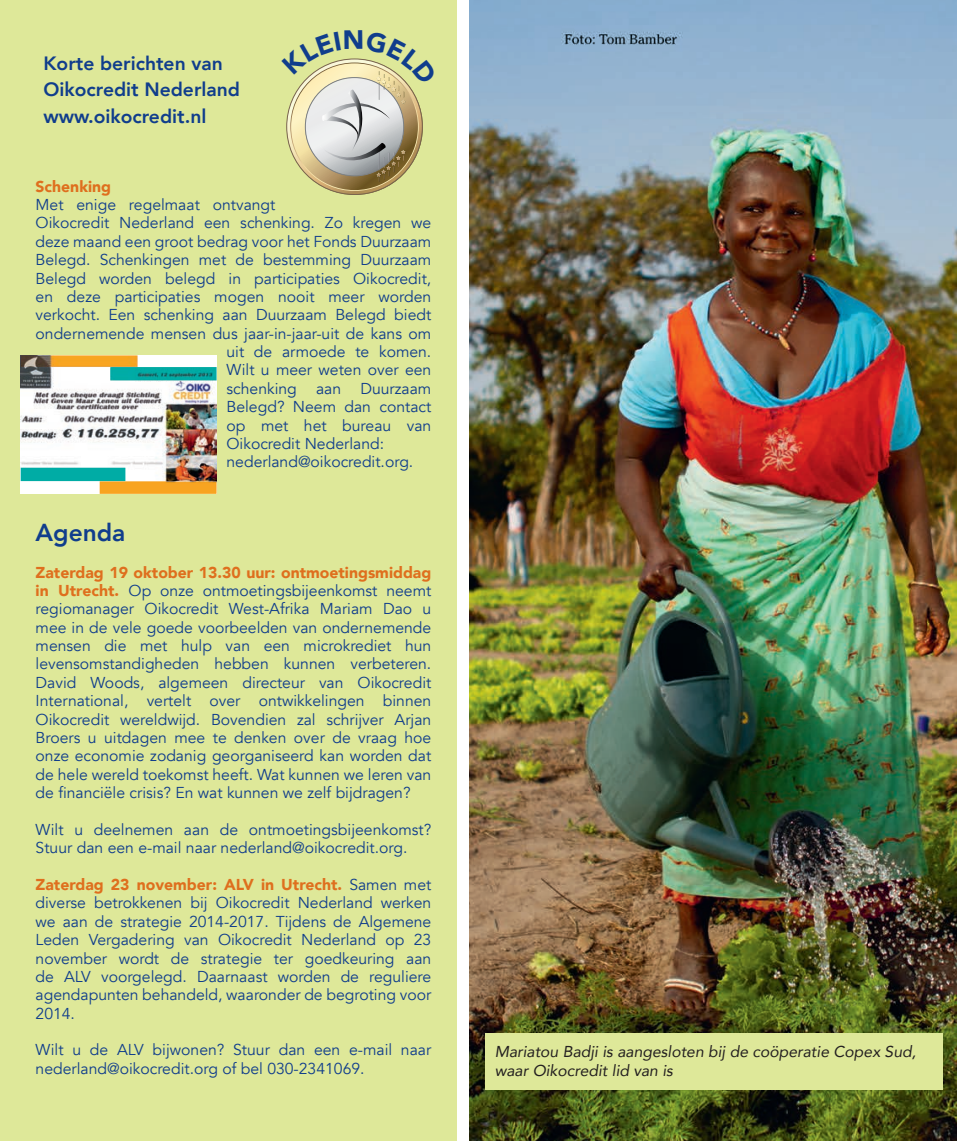
<style>
.page{position:relative;width:968px;height:1141px;background:#fff}
.page>*{position:absolute;margin:0;border:0;box-sizing:border-box;transform-origin:0 0}
.t1{font:800 24.5px "Avenir";color:#103d8c}
.t2{font:800 19.25px "Avenir";color:#103d8c}
.t3{font:15.75px/18.4px "Avenir";color:#103d8c;text-align:justify}
.t4{font:italic 15.75px "Avenir";color:#231f20}
.t5{font:900 15.75px "Avenir";color:#df6f1e}
.s1{font-weight:900;color:#df6f1e}
</style>
<div class="page">
<div style="left:0;top:0;width:456px;height:1141px;background:#dee899"></div>
<svg style="left:291px;top:63px;width:127px;height:127px"></svg>
<img style="left:470px;top:0;width:486px;height:1141px">
<div style="left:484px;top:1033px;width:458px;height:57px;background:#dee899"></div>
<img style="left:21px;top:355px;width:195px;height:139px">
<img style="left:100px;top:481px;width:116px;height:13px">
<img style="left:21px;top:355px;width:117px;height:12px">
<img style="left:21px;top:468px;width:104px;height:13px">
<img style="left:110px;top:367px;width:106px;height:14px">
<svg style="left:286px;top:58px;width:137px;height:124px"></svg>
<p class="t2" style="left:43px;top:45px;width:181px">Korte berichten van</p>
<p class="t2" style="left:43px;top:72px;width:198px">Oikocredit Nederland</p>
<p class="t2" style="left:43px;top:99px;width:164px">www.oikocredit.nl</p>
<p class="t5" style="left:36px;top:173px;width:77px">Schenking</p>
<p class="t3" style="left:36px;top:196px;width:241px">Met enige regelmaat ontvangt</p>
<p class="t3" style="left:36px;top:214px;width:397px">Oikocredit Nederland een schenking. Zo kregen we</p>
<p class="t3" style="left:36px;top:232px;width:397px">deze maand een groot bedrag voor het Fonds Duurzaam</p>
<p class="t3" style="left:36px;top:251px;width:397px">Belegd. Schenkingen met de bestemming Duurzaam</p>
<p class="t3" style="left:36px;top:269px;width:397px">Belegd worden belegd in participaties Oikocredit,</p>
<p class="t3" style="left:36px;top:288px;width:397px">en deze participaties mogen nooit meer worden</p>
<p class="t3" style="left:36px;top:306px;width:397px">verkocht. Een schenking aan Duurzaam Belegd biedt</p>
<p class="t3" style="left:36px;top:324px;width:397px">ondernemende mensen dus jaar-in-jaar-uit de kans om</p>
<p class="t3" style="left:226px;top:343px;width:206px">uit de armoede te komen.</p>
<p class="t3" style="left:226px;top:361px;width:206px">Wilt u meer weten over een</p>
<p class="t3" style="left:226px;top:379px;width:206px">schenking aan Duurzaam</p>
<p class="t3" style="left:226px;top:398px;width:206px">Belegd? Neem dan contact</p>
<p class="t3" style="left:226px;top:416px;width:206px">op met het bureau van</p>
<p class="t3" style="left:226px;top:435px;width:159px">Oikocredit Nederland:</p>
<p class="t3" style="left:226px;top:453px;width:188px">nederland@oikocredit.org.</p>
<p class="t1" style="left:36px;top:510px;width:91px">Agenda</p>
<p class="t3" style="left:36px;top:563px;width:397px"><span class="s1">Zaterdag 19 oktober 13.30 uur: ontmoetingsmiddag in Utrecht.</span> Op onze ontmoetingsbijeenkomst neemt regiomanager Oikocredit West-Afrika Mariam Dao u mee in de vele goede voorbeelden van ondernemende mensen die met hulp van een microkrediet hun levensomstandigheden hebben kunnen verbeteren.<br>David Woods, algemeen directeur van Oikocredit International, vertelt over ontwikkelingen binnen Oikocredit wereldwijd. Bovendien zal schrijver Arjan Broers u uitdagen mee te denken over de vraag hoe onze economie zodanig georganiseerd kan worden dat de hele wereld toekomst heeft. Wat kunnen we leren van de financiële crisis? En wat kunnen we zelf bijdragen?</p>
<p class="t3" style="left:36px;top:820px;width:397px">Wilt u deelnemen aan de ontmoetingsbijeenkomst?<br>Stuur dan een e-mail naar nederland@oikocredit.org.</p>
<p class="t3" style="left:36px;top:876px;width:397px"><span class="s1">Zaterdag 23 november: ALV in Utrecht.</span> Samen met diverse betrokkenen bij Oikocredit Nederland werken we aan de strategie 2014-2017. Tijdens de Algemene Leden Vergadering van Oikocredit Nederland op 23 november wordt de strategie ter goedkeuring aan de ALV voorgelegd. Daarnaast worden de reguliere agendapunten behandeld, waaronder de begroting voor 2014.</p>
<p class="t3" style="left:36px;top:1041px;width:397px">Wilt u de ALV bijwonen? Stuur dan een e-mail naar nederland@oikocredit.org of bel 030-2341069.</p>
<p class="t4" style="left:494px;top:1042px;width:423px">Mariatou Badji is aangesloten bij de coöperatie Copex Sud,</p>
<p class="t4" style="left:494px;top:1061px;width:180px">waar Oikocredit lid van is</p>
</div>
